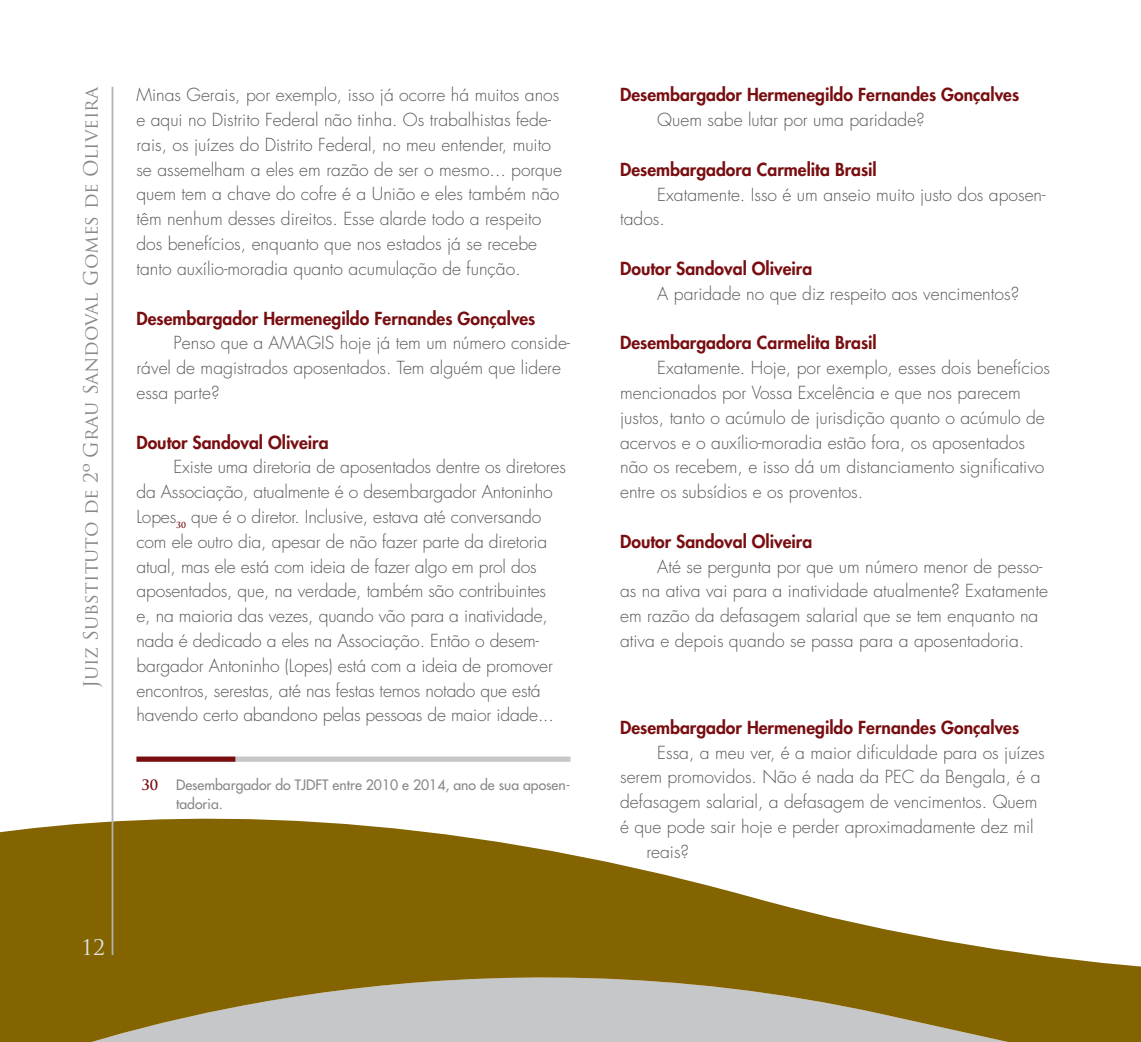
<style>
.page{position:relative;width:1141px;height:1042px;background:#fff}
.page>*{position:absolute;margin:0;border:0;box-sizing:border-box;transform-origin:0 0}
.t1{font:21px "Trajan Pro";color:#e3e4e4}
.t2{font:19.25px "Trajan Pro";color:#87888a}
.t3{font:300 17.5px/24.8px "Futura Std";color:#58585a}
.t4{font:800 17.5px "Futura Std";color:#790e11}
.t5{font:500 14px/18.6px "Futura Std";color:#87888a}
.t6{font:700 14px "Trajan Pro";color:#790e11}
</style>
<div class="page">
<svg style="left:0;top:819px;width:1141px;height:223px;fill:#836400"></svg>
<hr style="left:112px;top:87px;width:1px;height:868px;background:#b1b3b4">
<div style="left:136px;top:756px;width:100px;height:6px;background:#790e11"></div>
<div style="left:236px;top:756px;width:334px;height:6px;background:#c6c7c8"></div>
<p class="t2" style="left:79px;top:688px;width:604px;rotate:-90deg">Juiz Substituto de 2º Grau Sandoval Gomes de Oliveira</p>
<p class="t3" style="left:136px;top:83px;width:427px">Minas Gerais, por exemplo, isso já ocorre há muitos anos e aqui no Distrito Federal não tinha. Os trabalhistas fede&shy;rais, os juízes do Distrito Federal, no meu entender, muito se assemelham a eles em razão de ser o mesmo... porque quem tem a chave do cofre é a União e eles também não têm nenhum desses direitos. Esse alarde todo a respeito dos benefícios, enquanto que nos estados já se recebe tanto auxílio-moradia quanto acumulação de função.</p>
<p class="t4" style="left:136px;top:307px;width:401px">Desembargador Hermenegildo Fernandes Gonçalves</p>
<p class="t3" style="left:136px;top:331px;width:435px;text-indent:37px">Penso que a AMAGIS hoje já tem um número conside&shy;rável de magistrados aposentados. Tem alguém que lidere essa parte?</p>
<p class="t4" style="left:136px;top:431px;width:194px">Doutor Sandoval Oliveira</p>
<p class="t3" style="left:136px;top:455px;width:431px;text-indent:37px">Existe uma diretoria de aposentados dentre os diretores da Associação, atualmente é o desembargador Antoninho Lopes<sub>30</sub> que é o diretor. Inclusive, estava até conversando com ele outro dia, apesar de não fazer parte da diretoria atual, mas ele está com ideia de fazer algo em prol dos aposentados, que, na verdade, também são contribuintes<br>e, na maioria das vezes, quando vão para a inatividade, nada é dedicado a eles na Associação. Então o desem&shy;bargador Antoninho (Lopes) está com a ideia de promover encontros, serestas, até nas festas temos notado que está havendo certo abandono pelas pessoas de maior idade...</p>
<p class="t6" style="left:141px;top:776px;width:18px">30</p>
<p class="t5" style="left:176px;top:776px;width:396px">Desembargador do TJDFT entre 2010 e 2014, ano de sua aposen&shy;tadoria.</p>
<p class="t1" style="left:81px;top:934px;width:25px">12</p>
<p class="t4" style="left:620px;top:84px;width:401px">Desembargador Hermenegildo Fernandes Gonçalves</p>
<p class="t3" style="left:657px;top:108px;width:269px">Quem sabe lutar por uma paridade?</p>
<p class="t4" style="left:620px;top:158px;width:258px">Desembargadora Carmelita Brasil</p>
<p class="t3" style="left:620px;top:182px;width:427px;text-indent:37px">Exatamente. Isso é um anseio muito justo dos aposen&shy;tados.</p>
<p class="t4" style="left:620px;top:257px;width:194px">Doutor Sandoval Oliveira</p>
<p class="t3" style="left:657px;top:281px;width:363px">A paridade no que diz respeito aos vencimentos?</p>
<p class="t4" style="left:620px;top:332px;width:258px">Desembargadora Carmelita Brasil</p>
<p class="t3" style="left:620px;top:356px;width:431px;text-indent:37px">Exatamente. Hoje, por exemplo, esses dois benefícios mencionados por Vossa Excelência e que nos parecem justos, tanto o acúmulo de jurisdição quanto o acúmulo de acervos e o auxílio-moradia estão fora, os aposentados não os recebem, e isso dá um distanciamento significativo entre os subsídios e os proventos.</p>
<p class="t4" style="left:620px;top:530px;width:194px">Doutor Sandoval Oliveira</p>
<p class="t3" style="left:620px;top:554px;width:429px;text-indent:37px">Até se pergunta por que um número menor de pesso&shy;as na ativa vai para a inatividade atualmente? Exatamente em razão da defasagem salarial que se tem enquanto na ativa e depois quando se passa para a aposentadoria.</p>
<p class="t4" style="left:620px;top:716px;width:401px">Desembargador Hermenegildo Fernandes Gonçalves</p>
<p class="t3" style="left:657px;top:740px;width:389px">Essa, a meu ver, é a maior dificuldade para os juízes</p>
<p class="t3" style="left:620px;top:765px;width:422px">serem promovidos. Não é nada da PEC da Bengala, é a</p>
<p class="t3" style="left:620px;top:790px;width:419px">defasagem salarial, a defasagem de vencimentos. Quem</p>
<p class="t3" style="left:620px;top:815px;width:415px">é que pode sair hoje e perder aproximadamente dez mil</p>
<p class="t3" style="left:646px;top:839px;width:44px">reais?</p>
</div>
